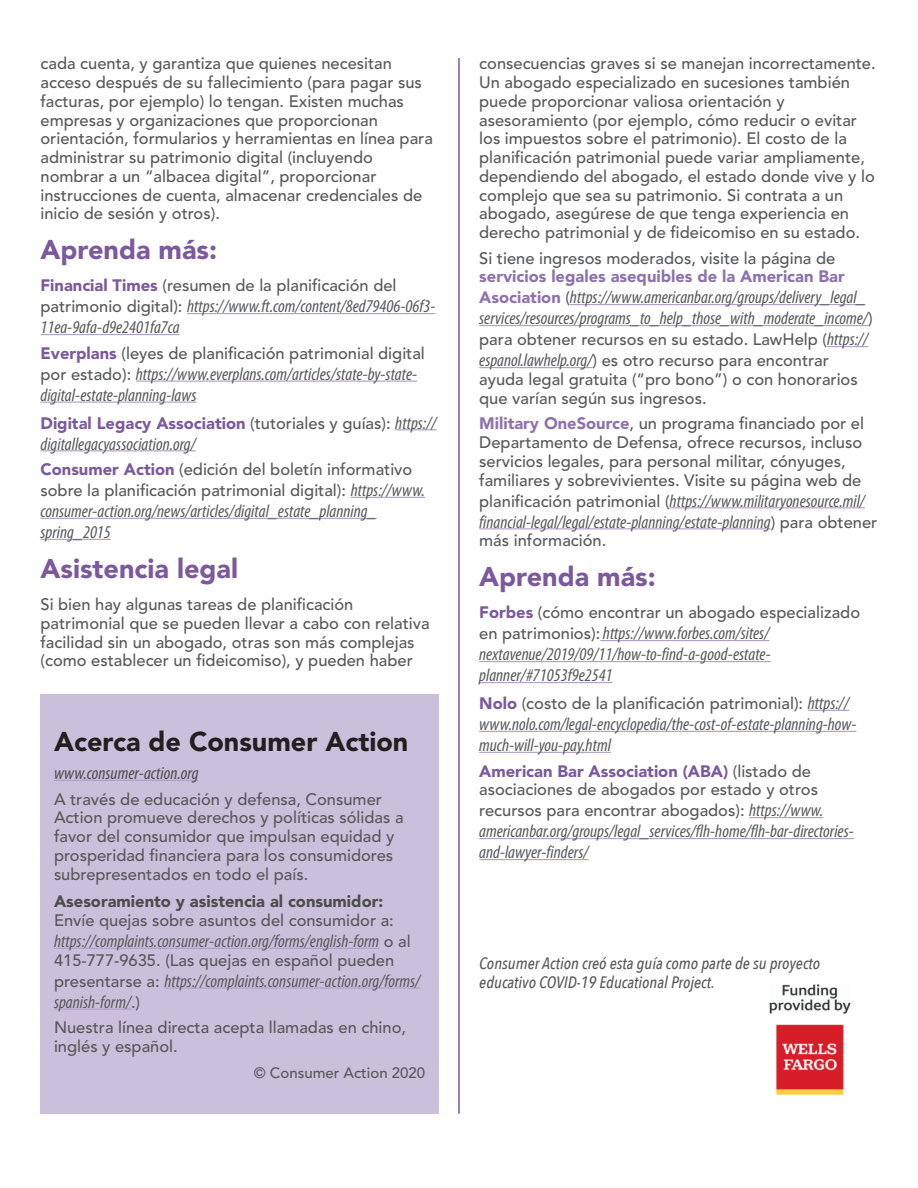
<style>
.page{position:relative;width:918px;height:1188px;background:#fff}
.page>*{position:absolute;margin:0;border:0;box-sizing:border-box;transform-origin:0 0}
.Subheads{font:900 27px "Avenir LT Std";color:#7b599c}
.Medium_Head{font:900 27px "Avenir LT Std";color:#231f20}
.Text{font:italic condensed 18px/21px "Myriad Pro";color:#57585a}
.t1{font:italic condensed 18px "Myriad Pro";color:#4b4c4d}
.Text-2{font:500 16.5px/18.8px "Avenir LT Std";color:#57585a}
.Text-3{font:italic 500 16.5px/18.8px "Avenir Next Condensed";color:#57585a}
.Text-4{font:900 16.5px "Avenir LT Std";color:#7b599c}
.Text-5{font:500 15px "Avenir LT Std";color:#57585a}
.s1{font-weight:900;color:#7b599c}
.s2{font-family:"Avenir LT Std";font-weight:500;font-style:normal;font-stretch:normal;font-size:16.5px}
.s3{font-weight:500;color:#57585a}
.s4{font-family:"Myriad Pro";font-weight:400;font-style:italic;font-stretch:condensed;font-size:18px;color:#57585a}
.s5{font-family:"Myriad Pro";font-weight:400;font-style:italic;font-stretch:condensed;font-size:18px}
.s6{font-weight:900;color:#4b4c4d}
.s7{font-weight:900;color:#8f72ac}
.s8{font-family:"Avenir LT Std";font-weight:900;font-style:normal;font-stretch:normal;font-size:16.5px;color:#8f72ac}
</style>
<div class="page">
<div style="left:40px;top:694px;width:399px;height:420px;background:#cbc0db"></div>
<hr style="left:54px;top:780px;width:145px;height:1px;background:#b09dc6">
<hr style="left:54px;top:948px;width:325px;height:1px;background:#b09dc6">
<hr style="left:164px;top:988px;width:256px;height:1px;background:#b09dc6">
<hr style="left:54px;top:1009px;width:77px;height:1px;background:#b09dc6">
<hr style="left:187px;top:313px;width:248px;height:1px;background:#b09dc6">
<hr style="left:40px;top:334px;width:140px;height:1px;background:#b09dc6">
<hr style="left:136px;top:381px;width:281px;height:1px;background:#b09dc6">
<hr style="left:40px;top:402px;width:156px;height:1px;background:#b09dc6">
<hr style="left:395px;top:429px;width:42px;height:1px;background:#b09dc6">
<hr style="left:40px;top:450px;width:156px;height:1px;background:#b09dc6">
<hr style="left:351px;top:497px;width:74px;height:1px;background:#b09dc6">
<hr style="left:40px;top:518px;width:337px;height:1px;background:#b09dc6">
<hr style="left:40px;top:539px;width:71px;height:1px;background:#b09dc6">
<hr style="left:570px;top:304px;width:296px;height:1px;background:#b09dc6">
<hr style="left:479px;top:325px;width:389px;height:1px;background:#b09dc6">
<hr style="left:827px;top:346px;width:41px;height:1px;background:#b09dc6">
<hr style="left:479px;top:367px;width:114px;height:1px;background:#b09dc6">
<hr style="left:670px;top:507px;width:195px;height:1px;background:#b09dc6">
<hr style="left:479px;top:528px;width:292px;height:1px;background:#b09dc6">
<hr style="left:600px;top:640px;width:169px;height:1px;background:#b09dc6">
<hr style="left:479px;top:661px;width:292px;height:1px;background:#b09dc6">
<hr style="left:479px;top:682px;width:134px;height:1px;background:#b09dc6">
<hr style="left:808px;top:710px;width:41px;height:1px;background:#b09dc6">
<hr style="left:479px;top:731px;width:377px;height:1px;background:#b09dc6">
<hr style="left:479px;top:752px;width:132px;height:1px;background:#b09dc6">
<hr style="left:749px;top:817px;width:74px;height:1px;background:#b09dc6">
<hr style="left:479px;top:838px;width:375px;height:1px;background:#b09dc6">
<hr style="left:479px;top:859px;width:109px;height:1px;background:#b09dc6">
<hr style="left:458px;top:58px;width:2px;height:1056px;background:#7b599c">
<img style="left:769px;top:985px;width:82px;height:110px">
<p class="Text-2" style="left:40px;top:55px;width:394px">cada cuenta, y garantiza que quienes necesitan acceso después de su fallecimiento (para pagar sus facturas, por ejemplo) lo tengan. Existen muchas empresas y organizaciones que proporcionan orientación, formularios y herramientas en línea para administrar su patrimonio digital (incluyendo nombrar a un “albacea digital”, proporcionar instrucciones de cuenta, almacenar credenciales de inicio de sesión y otros).</p>
<p class="Subheads" style="left:40px;top:233px;width:178px">Aprenda más:</p>
<p class="Text-2" style="left:40px;top:277px;width:358px"><span class="s1">Financial Times</span> (resumen de la planificación del</p>
<p class="Text" style="left:40px;top:296px;width:396px"><span class="s2">patrimonio digital):</span> https://www.ft.com/content/8ed79406-06f3-<br>11ea-9afa-d9e2401fa7ca</p>
<p class="Text-2" style="left:40px;top:344px;width:386px"><span class="s1">Everplans</span> (leyes de planificación patrimonial digital</p>
<p class="Text" style="left:40px;top:363px;width:378px"><span class="s2">por estado):</span> https://www.everplans.com/articles/state-by-state&shy;digital-estate-planning-laws</p>
<p class="Text-4" style="left:40px;top:413px;width:398px">Digital Legacy Association <span class="s3">(tutoriales y guías):</span> <span class="s4">https://</span></p>
<p class="Text" style="left:40px;top:433px;width:157px">digitallegacyassociation.org/</p>
<p class="Text-2" style="left:40px;top:459px;width:386px;line-height:21px"><span class="s1">Consumer Action</span> (edición del boletín informativo sobre la planificación patrimonial digital): <span class="s5">https://www.</span></p>
<p class="Text" style="left:40px;top:501px;width:338px">consumer-action.org/news/articles/digital_estate_planning_ spring_2015</p>
<p class="Subheads" style="left:40px;top:552px;width:199px">Asistencia legal</p>
<p class="Text-2" style="left:40px;top:596px;width:391px">Si bien hay algunas tareas de planificación patrimonial que se pueden llevar a cabo con relativa facilidad sin un abogado, otras son más complejas (como establecer un fideicomiso), y pueden haber</p>
<p class="Medium_Head" style="left:54px;top:725px;width:356px">Acerca de Consumer Action</p>
<p class="t1" style="left:54px;top:762px;width:146px">www.consumer-action.org</p>
<p class="Text-2" style="left:54px;top:790px;width:351px">A través de educación y defensa, Consumer Action promueve derechos y políticas sólidas a favor del consumidor que impulsan equidad y prosperidad financiera para los consumidores subrepresentados en todo el país.</p>
<p class="Text-2" style="left:54px;top:893px;width:341px"><span class="s6">Asesoramiento y asistencia al consumidor:<br></span>Envíe quejas sobre asuntos del consumidor a:</p>
<p class="Text" style="left:54px;top:931px;width:358px">https://complaints.consumer-action.org/forms/english-form <span class="s2">o al</span></p>
<p class="Text-2" style="left:54px;top:951px;width:342px">415-777-9635. (Las quejas en español pueden</p>
<p class="Text" style="left:54px;top:970px;width:368px"><span class="s2">presentarse a:</span> https://complaints.consumer-action.org/forms/ spanish-form/<span class="s2">.)</span></p>
<p class="Text-2" style="left:54px;top:1019px;width:354px">Nuestra línea directa acepta llamadas en chino, inglés y español.</p>
<p class="Text-5" style="left:254px;top:1064px;width:173px">© Consumer Action 2020</p>
<p class="Text-2" style="left:479px;top:55px;width:398px">consecuencias graves si se manejan incorrectamente.<br>Un abogado especializado en sucesiones también puede proporcionar valiosa orientación y asesoramiento (por ejemplo, cómo reducir o evitar los impuestos sobre el patrimonio). El costo de la planificación patrimonial puede variar ampliamente, dependiendo del abogado, el estado donde vive y lo complejo que sea su patrimonio. Si contrata a un abogado, asegúrese de que tenga experiencia en derecho patrimonial y de fideicomiso en su estado.</p>
<p class="Text-2" style="left:479px;top:249px;width:367px">Si tiene ingresos moderados, visite la página de <span class="s7">servicios legales asequibles de la American Bar</span></p>
<p class="Text" style="left:479px;top:287px;width:395px"><span class="s8">Asociation</span> <span class="s2">(</span>https://www.americanbar.org/groups/delivery_legal_ services/resources/programs_to_help_those_with_moderate_income/<span class="s2">)</span></p>
<p class="Text-2" style="left:479px;top:330px;width:391px;line-height:21px">para obtener recursos en su estado. LawHelp (<span class="s5">https:// espanol.lawhelp.org/</span>) es otro recurso para encontrar</p>
<p class="Text-2" style="left:479px;top:371px;width:380px">ayuda legal gratuita (“pro bono”) o con honorarios que varían según sus ingresos.</p>
<p class="Text-2" style="left:479px;top:415px;width:386px"><span class="s7">Military OneSource</span>, un programa financiado por el Departamento de Defensa, ofrece recursos, incluso servicios legales, para personal militar, cónyuges, familiares y sobrevivientes. Visite su página web de</p>
<p class="Text" style="left:479px;top:490px;width:400px"><span class="s2">planificación patrimonial (</span>https://www.militaryonesource.mil/ financial-legal/legal/estate-planning/estate-planning<span class="s2">) para obtener</span></p>
<p class="Text-2" style="left:479px;top:532px;width:129px">más información.</p>
<p class="Subheads" style="left:479px;top:560px;width:178px">Aprenda más:</p>
<p class="Text-2" style="left:479px;top:604px;width:382px"><span class="s1">Forbes</span> (cómo encontrar un abogado especializado</p>
<p class="Text" style="left:479px;top:623px;width:293px;text-align:justify"><span class="s2">en patrimonios):</span> https://www.forbes.com/sites/ nextavenue/2019/09/11/how-to-find-a-good-estate&shy;planner/#71053f9e2541</p>
<p class="Text-2" style="left:479px;top:695px;width:371px"><span class="s1">Nolo</span> (costo de la planificación patrimonial): <span class="s5">https://</span></p>
<p class="Text" style="left:479px;top:714px;width:379px">www.nolo.com/legal-encyclopedia/the-cost-of-estate-planning-how&shy;much-will-you-pay.html</p>
<p class="Text-2" style="left:479px;top:762px;width:340px"><span class="s1">American Bar Association (ABA)</span> (listado de asociaciones de abogados por estado y otros</p>
<p class="Text-2" style="left:479px;top:802px;width:346px">recursos para encontrar abogados): <span class="s5">https://www.</span></p>
<p class="Text" style="left:479px;top:821px;width:376px">americanbar.org/groups/legal_services/flh-home/flh-bar-directories&shy;and-lawyer-finders/</p>
<p class="Text-3" style="left:479px;top:954px;width:343px">Consumer Action creó esta guía como parte de su proyecto educativo COVID-19 Educational Project.</p>
</div>
